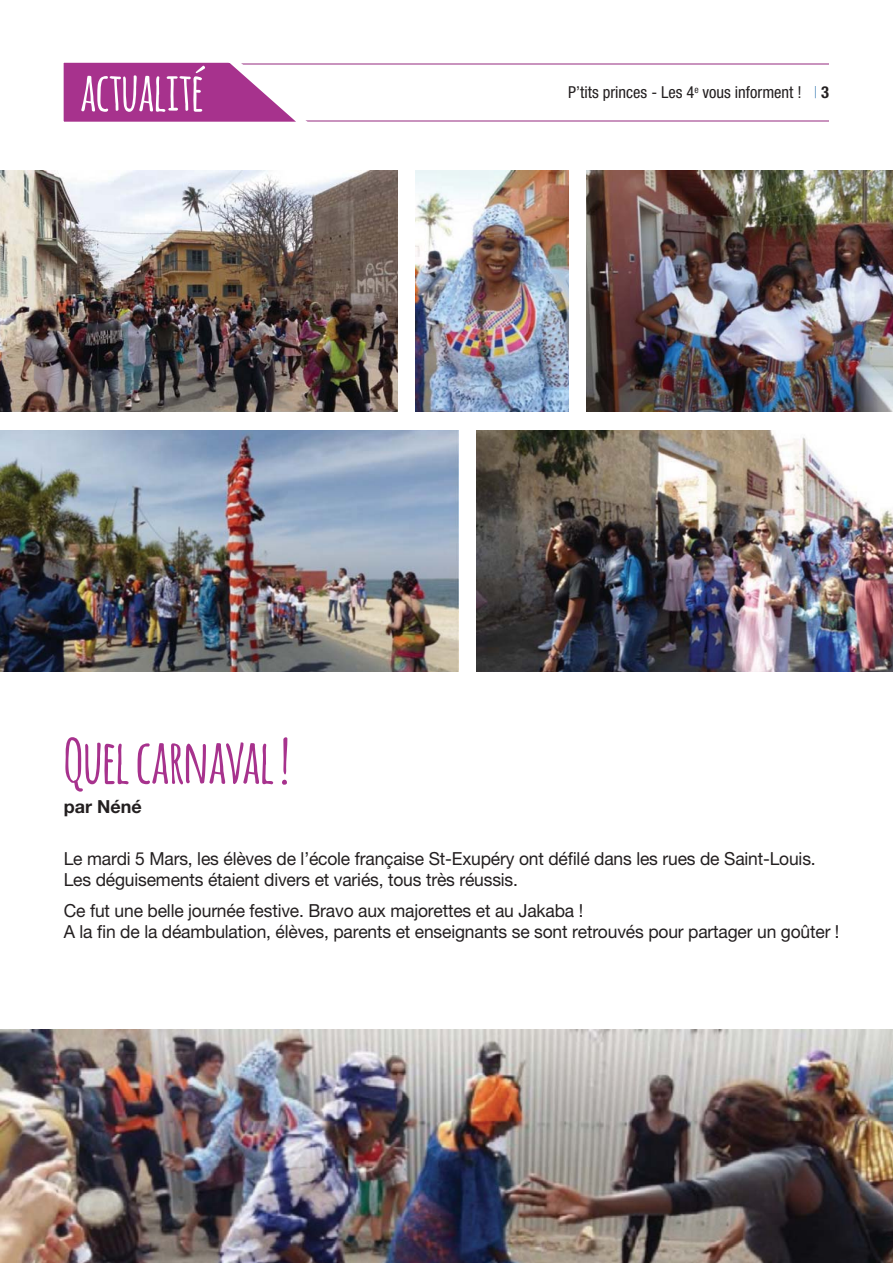
<style>
.page{position:relative;width:893px;height:1263px;background:#fff}
.page>*{position:absolute;margin:0;border:0;box-sizing:border-box;transform-origin:0 0}
.t1{font:700 60px "Amatic";color:#a7328d}
.t2{font:700 52.5px "Amatic";color:#fff}
.t3{font:18px/21.6px "Helvetica Neue LT Pro";letter-spacing:-.01em;color:#231f20}
.t4{font:700 18px "Helvetica Neue LT Pro";color:#231f20}
.t5{font:condensed 16.5px "Helvetica Neue LT Pro";color:#231f20}
.s1{font-weight:100;color:#2a72ad}
.s2{font-weight:700}
</style>
<div class="page">
<img style="left:0;top:170px;width:397px;height:242px">
<img style="left:415px;top:170px;width:153px;height:242px">
<img style="left:586px;top:170px;width:307px;height:242px">
<img style="left:0;top:430px;width:458px;height:242px">
<img style="left:476px;top:430px;width:417px;height:242px">
<img style="left:0;top:1029px;width:893px;height:234px">
<hr style="left:245px;top:120px;width:584px;height:2px;background:#c993be">
<hr style="left:184px;top:63px;width:645px;height:1px;background:#c993be">
<svg style="left:63px;top:62px;width:263px;height:60px"></svg>
<h2 class="t2" style="left:80px;top:62px;width:124px">ACTUALITÉ</h2>
<p class="t5" style="left:568px;top:86px;width:262px">P’tits princes - Les 4<sup>e</sup> vous informent ! <span class="s1">|</span> <span class="s2">3</span></p>
<h1 class="t1" style="left:64px;top:727px;width:227px">QUEL CARNAVAL !</h1>
<p class="t4" style="left:64px;top:800px;width:80px">par Néné</p>
<p class="t3" style="left:64px;top:849px;width:753px">Le mardi 5 Mars, les élèves de l’école française St-Exupéry ont défilé dans les rues de Saint-Louis.<br>Les déguisements étaient divers et variés, tous très réussis.</p>
<p class="t3" style="left:64px;top:901px;width:777px">Ce fut une belle journée festive. Bravo aux majorettes et au Jakaba !<br>A la fin de la déambulation, élèves, parents et enseignants se sont retrouvés pour partager un goûter !</p>
</div>
